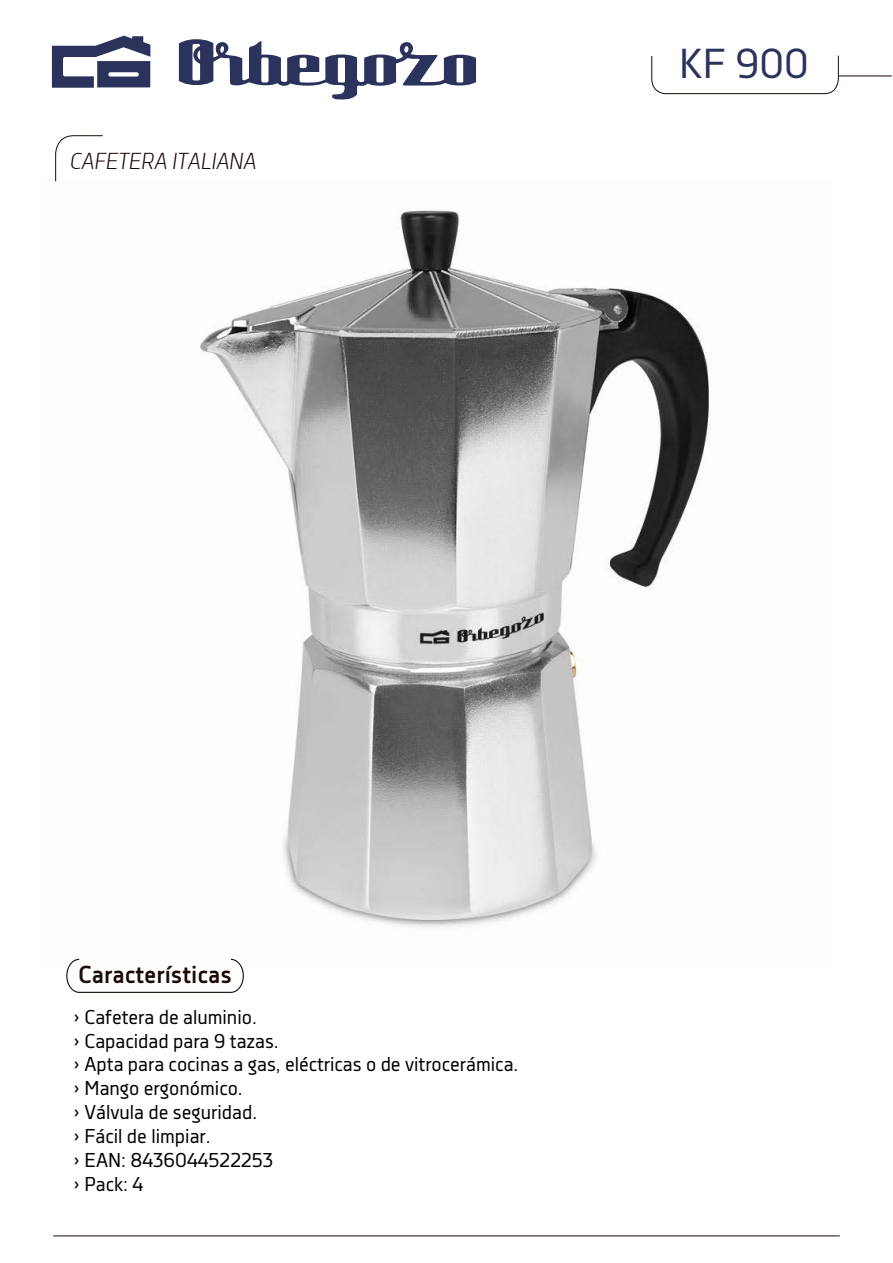
<style>
.page{position:relative;width:893px;height:1263px;background:#fff}
.page>*{position:absolute;margin:0;border:0;box-sizing:border-box;transform-origin:0 0}
.t1{font:41.55px "Decima Nova";color:#2b325b}
.t2{font:700 24.45px "Decima Nova";color:#1c0a05}
.t3{font:italic 300 22.5px "Decima Nova";color:#1c0a05}
.t4{font:19.95px/24px "Decima Nova";color:#000}
</style>
<div class="page">
<img style="left:77px;top:210px;width:632px;height:749px">
<hr style="left:53px;top:1235px;width:787px;height:1px;background:#1c0a05">
<hr style="left:839px;top:76px;width:53px;height:1px;background:#1c0a05">
<svg style="left:651px;top:55px;width:188px;height:39px"></svg>
<svg style="left:55px;top:135px;width:48px;height:47px"></svg>
<svg style="left:52px;top:36px;width:98px;height:52px"></svg>
<svg style="left:179px;top:39px;width:297px;height:61px"></svg>
<svg style="left:66px;top:959px;width:178px;height:34px"></svg>
<p class="t3" style="left:70px;top:148px;width:188px">CAFETERA ITALIANA</p>
<h1 class="t1" style="left:679px;top:40px;width:131px">KF 900</h1>
<p class="t2" style="left:78px;top:961px;width:155px">Características</p>
<p class="t4" style="left:73px;top:1004px;width:447px">› Cafetera de aluminio.<br>› Capacidad para 9 tazas.<br>› Apta para cocinas a gas, eléctricas o de vitrocerámica. › Mango ergonómico.<br>› Válvula de seguridad.<br>› Fácil de limpiar.<br>› EAN: 8436044522253<br>› Pack: 4</p>
</div>
